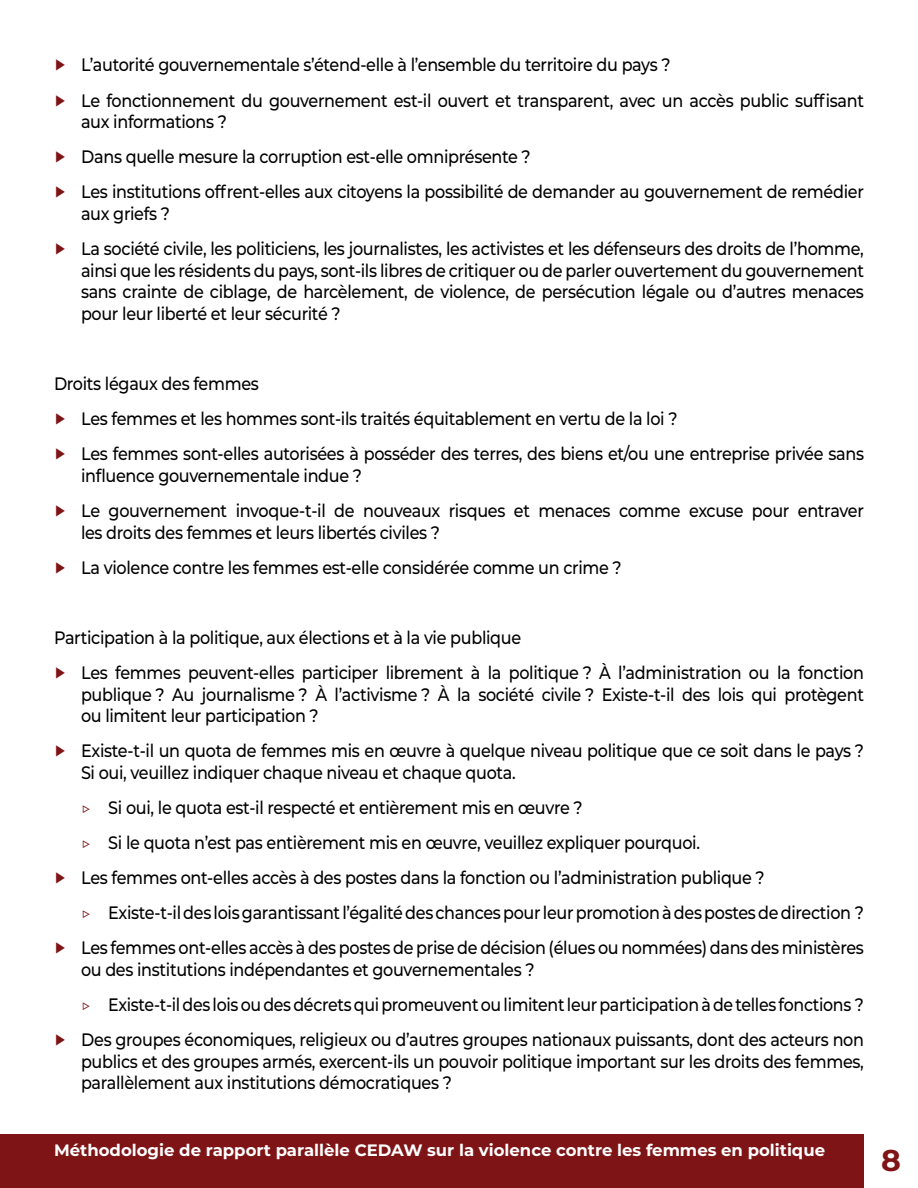
<style>
.page{position:relative;width:918px;height:1188px;background:#fff}
.page>*{position:absolute;margin:0;border:0;box-sizing:border-box;transform-origin:0 0}
.t1{font:700 30px "Montserrat";color:#7e1416}
.Body_Text{font:500 18px/21.6px "Montserrat";letter-spacing:-.02em;color:#000;scale:.89 1}
.Body_Text-2{font:500 18px "Montserrat";letter-spacing:-.02em;color:#000;scale:.88 1}
.t2{font:700 16.5px "Montserrat";color:#fff}
.s1{color:#7e1416}
</style>
<div class="page">
<div style="left:0;top:1134px;width:864px;height:54px;background:#7e1416"></div>
<p class="Body_Text" style="left:54px;top:54px;width:694px"><span class="s1">▶</span> L’autorité gouvernementale s’étend-elle à l’ensemble du territoire du pays ?</p>
<p class="Body_Text" style="left:81px;top:89px;width:881px;text-indent:-27px"><span class="s1">▶</span> Le fonctionnement du gouvernement est-il ouvert et transparent, avec un accès public suffisant aux informations ?</p>
<p class="Body_Text" style="left:54px;top:145px;width:537px"><span class="s1">▶</span> Dans quelle mesure la corruption est-elle omniprésente ?</p>
<p class="Body_Text" style="left:81px;top:180px;width:881px;text-indent:-27px"><span class="s1">▶</span> Les institutions offrent-elles aux citoyens la possibilité de demander au gouvernement de remédier aux griefs ?</p>
<p class="Body_Text" style="left:81px;top:237px;width:881px;text-align:justify;text-indent:-27px"><span class="s1">▶</span> La société civile, les politiciens, les journalistes, les activistes et les défenseurs des droits de l’homme, ainsi que les résidents du pays, sont-ils libres de critiquer ou de parler ouvertement du gouvernement sans crainte de ciblage, de harcèlement, de violence, de persécution légale ou d’autres menaces pour leur liberté et leur sécurité ?</p>
<p class="Body_Text" style="left:54px;top:372px;width:232px">Droits légaux des femmes</p>
<p class="Body_Text" style="left:54px;top:407px;width:702px"><span class="s1">▶</span> Les femmes et les hommes sont-ils traités équitablement en vertu de la loi ?</p>
<p class="Body_Text" style="left:81px;top:442px;width:881px;text-indent:-27px"><span class="s1">▶</span> Les femmes sont-elles autorisées à posséder des terres, des biens et/ou une entreprise privée sans influence gouvernementale indue ?</p>
<p class="Body_Text" style="left:81px;top:499px;width:881px;text-indent:-27px"><span class="s1">▶</span> Le gouvernement invoque-t-il de nouveaux risques et menaces comme excuse pour entraver les droits des femmes et leurs libertés civiles ?</p>
<p class="Body_Text" style="left:54px;top:556px;width:640px"><span class="s1">▶</span> La violence contre les femmes est-elle considérée comme un crime ?</p>
<p class="Body_Text" style="left:54px;top:626px;width:527px">Participation à la politique, aux élections et à la vie publique</p>
<p class="Body_Text" style="left:81px;top:661px;width:881px;text-align:justify;text-indent:-27px"><span class="s1">▶</span> Les femmes peuvent-elles participer librement à la politique ? À l’administration ou la fonction publique ? Au journalisme ? À l’activisme ? À la société civile ? Existe-t-il des lois qui protègent ou limitent leur participation ?</p>
<p class="Body_Text" style="left:81px;top:739px;width:881px;text-indent:-27px"><span class="s1">▶</span> Existe-t-il un quota de femmes mis en œuvre à quelque niveau politique que ce soit dans le pays ?<br>Si oui, veuillez indiquer chaque niveau et chaque quota.</p>
<p class="Body_Text" style="left:81px;top:796px;width:565px"><span class="s1">▷</span> Si oui, le quota est-il respecté et entièrement mis en œuvre ?</p>
<p class="Body_Text" style="left:81px;top:831px;width:697px"><span class="s1">▷</span> Si le quota n’est pas entièrement mis en œuvre, veuillez expliquer pourquoi.</p>
<p class="Body_Text" style="left:54px;top:866px;width:800px"><span class="s1">▶</span> Les femmes ont-elles accès à des postes dans la fonction ou l’administration publique ?</p>
<p class="Body_Text" style="left:81px;top:901px;width:881px"><span class="s1">▷</span> Existe-t-il des lois garantissant l’égalité des chances pour leur promotion à des postes de direction ?</p>
<p class="Body_Text" style="left:81px;top:936px;width:881px;text-indent:-27px"><span class="s1">▶</span> Les femmes ont-elles accès à des postes de prise de décision (élues ou nommées) dans des ministères ou des institutions indépendantes et gouvernementales ?</p>
<p class="Body_Text-2" style="left:81px;top:992px;width:891px"><span class="s1">▷</span> Existe-t-il des lois ou des décrets qui promeuvent ou limitent leur participation à de telles fonctions ?</p>
<p class="Body_Text" style="left:81px;top:1028px;width:881px;text-align:justify;text-indent:-27px"><span class="s1">▶</span> Des groupes économiques, religieux ou d’autres groupes nationaux puissants, dont des acteurs non publics et des groupes armés, exercent-ils un pouvoir politique important sur les droits des femmes, parallèlement aux institutions démocratiques ?</p>
<p class="t2" style="left:54px;top:1138px;width:773px">Méthodologie de rapport parallèle CEDAW sur la violence contre les femmes en politique</p>
<h1 class="t1" style="left:881px;top:1139px;width:21px">8</h1>
</div>
